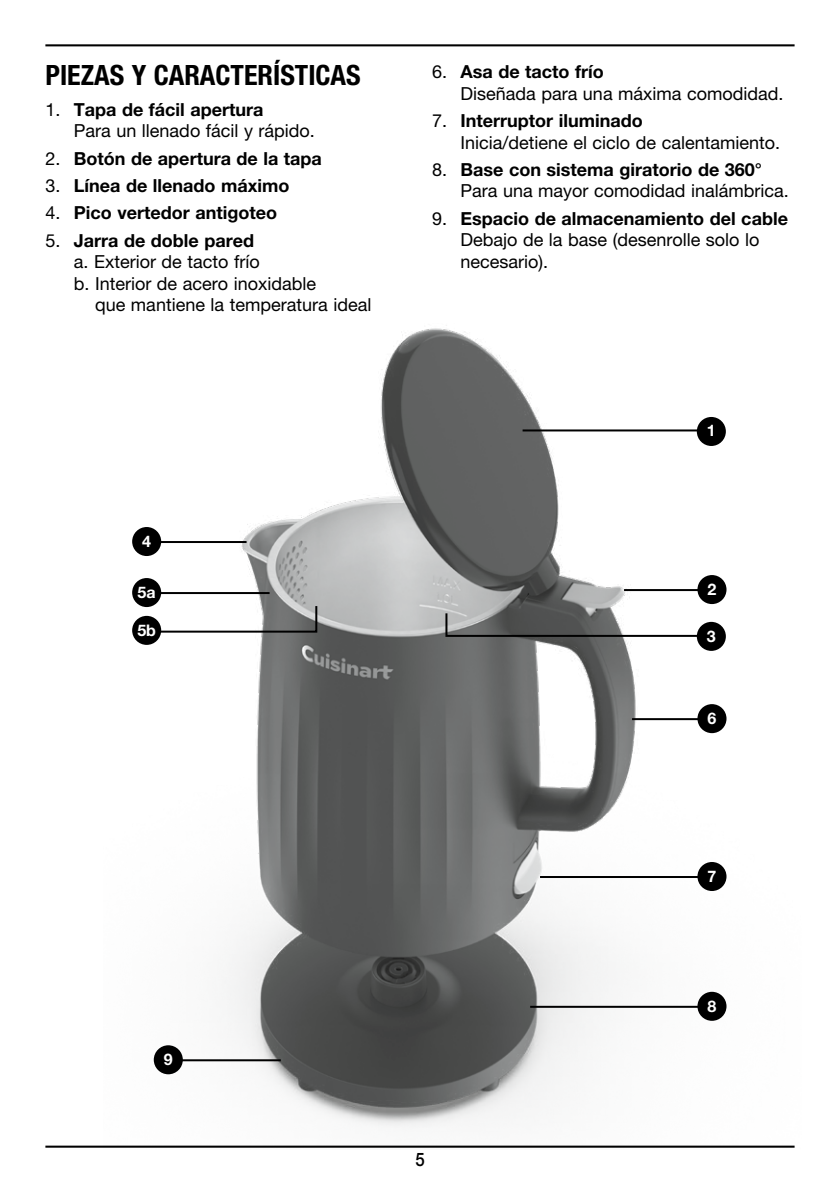
<style>
.page{position:relative;width:840px;height:1191px;background:#fff}
.page>*{position:absolute;margin:0;border:0;box-sizing:border-box;transform-origin:0 0}
.t1{font:700 condensed 28px "Helvetica Neue LT Std";color:#000}
.t2{font:500 18.6px "Helvetica Neue LT Std";color:#000;scale:.9 1}
.t3{font:18px/21.6px "Helvetica Neue LT Std Roman 2";color:#000}
.t4{font:700 18px "Helvetica Neue LT Std";color:#000}
.t5{font:700 16px "Helvetica Neue LT Std";color:#fff}
.s1{font-family:"Helvetica Neue LT Std Roman 2";font-weight:400}
</style>
<div class="page">
<img style="left:104px;top:328px;width:691px;height:820px">
<hr style="left:45px;top:44px;width:749px;height:2px;background:#000">
<hr style="left:45px;top:1145px;width:749px;height:2px;background:#000">
<hr style="left:159px;top:541px;width:87px;height:2px;background:#000">
<hr style="left:159px;top:1059px;width:121px;height:2px;background:#000">
<hr style="left:159px;top:592px;width:110px;height:2px;background:#000">
<hr style="left:623px;top:589px;width:76px;height:2px;background:#000">
<hr style="left:522px;top:429px;width:174px;height:2px;background:#000">
<hr style="left:631px;top:718px;width:68px;height:2px;background:#000">
<hr style="left:539px;top:876px;width:160px;height:2px;background:#000">
<hr style="left:530px;top:1005px;width:169px;height:2px;background:#000">
<div style="left:132px;top:527px;width:29px;height:29px;background:#000;border-radius:50%"></div>
<div style="left:154px;top:1045px;width:29px;height:29px;background:#000;border-radius:50%"></div>
<div style="left:696px;top:622px;width:29px;height:29px;background:#000;border-radius:50%"></div>
<div style="left:132px;top:578px;width:29px;height:29px;background:#000;border-radius:50%"></div>
<div style="left:132px;top:616px;width:29px;height:29px;background:#000;border-radius:50%"></div>
<div style="left:697px;top:575px;width:29px;height:29px;background:#000;border-radius:50%"></div>
<div style="left:697px;top:704px;width:29px;height:29px;background:#000;border-radius:50%"></div>
<div style="left:697px;top:862px;width:29px;height:29px;background:#000;border-radius:50%"></div>
<div style="left:697px;top:991px;width:29px;height:29px;background:#000;border-radius:50%"></div>
<div style="left:696px;top:417px;width:29px;height:29px;background:#000;border-radius:50%"></div>
<svg style="left:444px;top:611px;width:254px;height:27px"></svg>
<svg style="left:155px;top:604px;width:163px;height:29px"></svg>
<h1 class="t1" style="left:45px;top:58px;width:316px">PIEZAS Y CARACTERÍSTICAS</h1>
<p class="t4" style="left:45px;top:98px;width:219px"><span class="s1">1.</span> Tapa de fácil apertura</p>
<p class="t3" style="left:74px;top:120px;width:242px">Para un llenado fácil y rápido.</p>
<p class="t4" style="left:45px;top:147px;width:278px"><span class="s1">2.</span> Botón de apertura de la tapa</p>
<p class="t4" style="left:45px;top:174px;width:245px"><span class="s1">3.</span> Línea de llenado máximo</p>
<p class="t4" style="left:45px;top:202px;width:233px"><span class="s1">4.</span> Pico vertedor antigoteo</p>
<p class="t4" style="left:45px;top:229px;width:210px"><span class="s1">5.</span> Jarra de doble pared</p>
<p class="t3" style="left:74px;top:251px;width:187px">a. Exterior de tacto frío</p>
<p class="t3" style="left:74px;top:272px;width:244px">b. Interior de acero inoxidable</p>
<p class="t3" style="left:95px;top:294px;width:278px">que mantiene la temperatura ideal</p>
<p class="t5" style="left:142px;top:531px;width:10px">4</p>
<p class="t5" style="left:137px;top:582px;width:20px">5a</p>
<p class="t5" style="left:137px;top:620px;width:20px">5b</p>
<p class="t4" style="left:432px;top:61px;width:173px"><span class="s1">6.</span> Asa de tacto frío</p>
<p class="t3" style="left:460px;top:82px;width:324px">Diseñada para una máxima comodidad.</p>
<p class="t4" style="left:432px;top:109px;width:212px"><span class="s1">7.</span> Interruptor iluminado</p>
<p class="t3" style="left:460px;top:131px;width:321px">Inicia/detiene el ciclo de calentamiento.</p>
<p class="t4" style="left:432px;top:158px;width:331px"><span class="s1">8.</span> Base con sistema giratorio de 360°</p>
<p class="t3" style="left:460px;top:180px;width:330px">Para una mayor comodidad inalámbrica.</p>
<p class="t4" style="left:432px;top:207px;width:357px"><span class="s1">9.</span> Espacio de almacenamiento del cable</p>
<p class="t3" style="left:460px;top:229px;width:300px">Debajo de la base (desenrolle solo lo necesario).</p>
<p class="t5" style="left:706px;top:421px;width:10px">1</p>
<p class="t5" style="left:707px;top:579px;width:10px">2</p>
<p class="t5" style="left:706px;top:626px;width:10px">3</p>
<p class="t5" style="left:707px;top:708px;width:10px">6</p>
<p class="t5" style="left:164px;top:1049px;width:10px">9</p>
<p class="t2" style="left:415px;top:1147px;width:12px">5</p>
<p class="t5" style="left:707px;top:866px;width:10px">7</p>
<p class="t5" style="left:707px;top:996px;width:10px">8</p>
</div>
